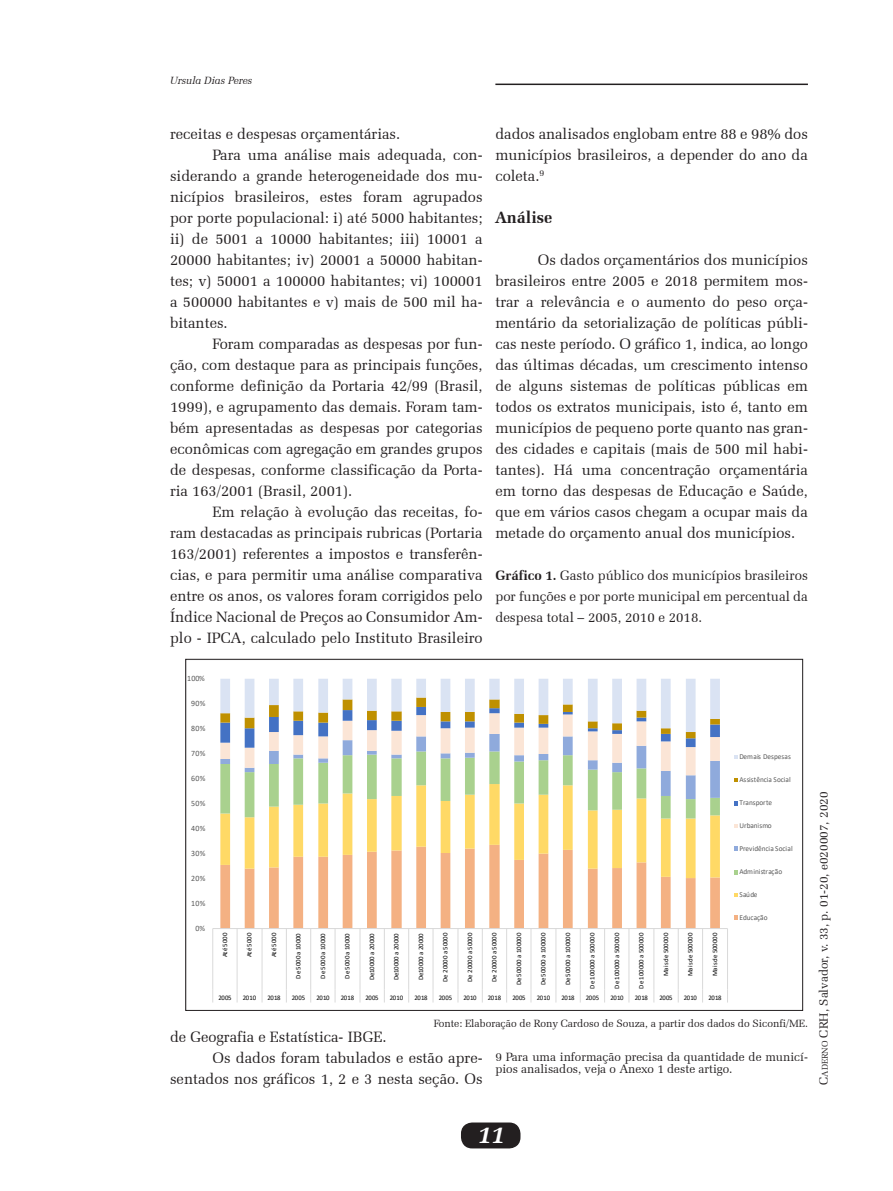
<style>
.page{position:relative;width:893px;height:1191px;background:#fff}
.page>*{position:absolute;margin:0;border:0;box-sizing:border-box;transform-origin:0 0}
.t1{font:italic 700 24px "Zapf Elliptical 711 BT";color:#fff}
.Corpo_do_texto{font:700 16.5px "Zapf Elliptical 711 BT";color:#231f20}
.Corpo_do_texto-2{font:15px/21px "Zapf Elliptical 711 BT";color:#231f20;text-align:justify}
.Corpo_do_texto-3{font:13.5px/21px "Zapf Elliptical 711 BT";color:#231f20;text-align:justify}
.Nota_de_rodapé{font:12px/12px "Zapf Elliptical 711 BT";color:#231f20}
.Corpo_do_texto-4{font:10.5px "Zapf Elliptical 711 BT";color:#231f20}
.t2{font:italic 10.5px "Zapf Elliptical 711 BT";color:#231f20}
.t3{font:8.1px "Calibri";letter-spacing:.03em;color:#595959}
.t4{font:7.5px "Calibri";color:#595959}
.t5{font:6.9px "Calibri";letter-spacing:-.05em;color:#000}
.t6{font:6.75px "Calibri";letter-spacing:-.035em;color:#000}
.t7{font:6.75px "Calibri";letter-spacing:-.015em;color:#000}
.t8{font:6.75px "Calibri";letter-spacing:.02em;color:#000}
.s1{font-weight:700}
.s2{font-style:inherit}
.s3{font-size:8.4px}
</style>
<div class="page">
<div style="left:462px;top:1123px;width:58px;height:24px;background:#231f20;border-radius:10px"></div>
<div style="left:461px;top:1122px;width:59px;height:26px;border:2px solid #231f20;border-radius:10px"></div>
<hr style="left:495px;top:84px;width:313px;height:1px;background:#231f20">
<svg style="left:212px;top:679px;width:526px;height:324px"></svg>
<p class="t2" style="left:170px;top:74px;width:84px">Ursula Dias Peres</p>
<p class="Corpo_do_texto-2" style="left:170px;top:123px;width:232px">receitas e despesas orçamentárias.</p>
<p class="Corpo_do_texto-2" style="left:170px;top:144px;width:314px;text-indent:43px">Para uma análise mais adequada, con&shy;siderando a grande heterogeneidade dos mu&shy;nicípios brasileiros, estes foram agrupados por porte populacional: i) até 5000 habitantes; ii) de 5001 a 10000 habitantes; iii) 10001 a 20000 habitantes; iv) 20001 a 50000 habitan&shy;tes; v) 50001 a 100000 habitantes; vi) 100001 a 500000 habitantes e v) mais de 500 mil ha&shy;bitantes.</p>
<p class="Corpo_do_texto-2" style="left:170px;top:333px;width:314px;text-indent:43px">Foram comparadas as despesas por fun&shy;ção, com destaque para as principais funções, conforme definição da Portaria 42/99 (Brasil, 1999), e agrupamento das demais. Foram tam&shy;bém apresentadas as despesas por categorias econômicas com agregação em grandes grupos de despesas, conforme classificação da Porta&shy;ria 163/2001 (Brasil, 2001).</p>
<p class="Corpo_do_texto-2" style="left:170px;top:501px;width:314px;text-indent:43px">Em relação à evolução das receitas, fo&shy;ram destacadas as principais rubricas (Portaria 163/2001) referentes a impostos e transferên&shy;cias, e para permitir uma análise comparativa entre os anos, os valores foram corrigidos pelo Índice Nacional de Preços ao Consumidor Am&shy;plo - IPCA, calculado pelo Instituto Brasileiro</p>
<p class="Corpo_do_texto-2" style="left:495px;top:123px;width:314px">dados analisados englobam entre 88 e 98% dos municípios brasileiros, a depender do ano da coleta.<sup>9</sup></p>
<p class="Corpo_do_texto" style="left:495px;top:207px;width:58px">Análise</p>
<p class="Corpo_do_texto-2" style="left:495px;top:249px;width:314px;text-indent:43px">Os dados orçamentários dos municípios brasileiros entre 2005 e 2018 permitem mos&shy;trar a relevância e o aumento do peso orça&shy;mentário da setorialização de políticas públi&shy;cas neste período. O gráfico 1, indica, ao longo das últimas décadas, um crescimento intenso de alguns sistemas de políticas públicas em todos os extratos municipais, isto é, tanto em municípios de pequeno porte quanto nas gran&shy;des cidades e capitais (mais de 500 mil habi&shy;tantes). Há uma concentração orçamentária em torno das despesas de Educação e Saúde, que em vários casos chegam a ocupar mais da metade do orçamento anual dos municípios.</p>
<p class="Corpo_do_texto-3" style="left:495px;top:565px;width:314px"><span class="s1">Gráfico 1.</span> Gasto público dos municípios brasileiros por funções e por porte municipal em percentual da despesa total – 2005, 2010 e 2018.</p>
<p class="t3" style="left:187px;top:673px;width:19px">100%</p>
<p class="t3" style="left:191px;top:698px;width:16px">90%</p>
<p class="t3" style="left:191px;top:723px;width:16px">80%</p>
<p class="t3" style="left:191px;top:748px;width:16px">70%</p>
<p class="t3" style="left:191px;top:773px;width:16px">60%</p>
<p class="t3" style="left:191px;top:798px;width:16px">50%</p>
<p class="t3" style="left:191px;top:823px;width:16px">40%</p>
<p class="t3" style="left:191px;top:848px;width:16px">30%</p>
<p class="t3" style="left:191px;top:873px;width:16px">20%</p>
<p class="t3" style="left:191px;top:898px;width:16px">10%</p>
<p class="t3" style="left:195px;top:923px;width:11px">0%</p>
<p class="t6" style="left:220px;top:957px;width:26px;rotate:-90deg">Até 5000</p>
<p class="t6" style="left:245px;top:957px;width:26px;rotate:-90deg">Até 5000</p>
<p class="t6" style="left:269px;top:957px;width:26px;rotate:-90deg">Até 5000</p>
<p class="t7" style="left:294px;top:978px;width:47px;rotate:-90deg">De 5000 a 10000</p>
<p class="t7" style="left:318px;top:978px;width:47px;rotate:-90deg">De 5000 a 10000</p>
<p class="t7" style="left:343px;top:978px;width:47px;rotate:-90deg">De 5000 a 10000</p>
<p class="t6" style="left:367px;top:980px;width:49px;rotate:-90deg">De10000 a 20000</p>
<p class="t6" style="left:392px;top:980px;width:49px;rotate:-90deg">De10000 a 20000</p>
<p class="t6" style="left:416px;top:980px;width:49px;rotate:-90deg">De10000 a 20000</p>
<p class="t8" style="left:441px;top:982px;width:51px;rotate:-90deg">De 20000 a 50000</p>
<p class="t8" style="left:465px;top:982px;width:51px;rotate:-90deg">De 20000 a 50000</p>
<p class="t8" style="left:490px;top:982px;width:51px;rotate:-90deg">De 20000 a 50000</p>
<p class="t7" style="left:514px;top:985px;width:54px;rotate:-90deg">De 50000 a 100000</p>
<p class="t7" style="left:539px;top:985px;width:54px;rotate:-90deg">De 50000 a 100000</p>
<p class="t7" style="left:563px;top:985px;width:54px;rotate:-90deg">De 50000 a 100000</p>
<p class="t6" style="left:588px;top:988px;width:58px;rotate:-90deg">De 100000 a 500000</p>
<p class="t6" style="left:612px;top:988px;width:58px;rotate:-90deg">De 100000 a 500000</p>
<p class="t6" style="left:637px;top:988px;width:58px;rotate:-90deg">De 100000 a 500000</p>
<p class="t6" style="left:661px;top:976px;width:45px;rotate:-90deg">Mais de 500000</p>
<p class="t6" style="left:686px;top:976px;width:45px;rotate:-90deg">Mais de 500000</p>
<p class="t6" style="left:710px;top:976px;width:45px;rotate:-90deg">Mais de 500000</p>
<p class="t5" style="left:218px;top:992px;width:15px">2005</p>
<p class="t5" style="left:243px;top:992px;width:15px">2010</p>
<p class="t5" style="left:267px;top:992px;width:15px">2018</p>
<p class="t5" style="left:292px;top:992px;width:15px">2005</p>
<p class="t5" style="left:316px;top:992px;width:15px">2010</p>
<p class="t5" style="left:341px;top:992px;width:15px">2018</p>
<p class="t5" style="left:365px;top:992px;width:15px">2005</p>
<p class="t5" style="left:390px;top:992px;width:15px">2010</p>
<p class="t5" style="left:414px;top:992px;width:15px">2018</p>
<p class="t5" style="left:439px;top:992px;width:15px">2005</p>
<p class="t5" style="left:463px;top:992px;width:15px">2010</p>
<p class="t5" style="left:488px;top:992px;width:15px">2018</p>
<p class="t5" style="left:512px;top:992px;width:15px">2005</p>
<p class="t5" style="left:537px;top:992px;width:15px">2010</p>
<p class="t5" style="left:561px;top:992px;width:15px">2018</p>
<p class="t5" style="left:586px;top:992px;width:15px">2005</p>
<p class="t5" style="left:610px;top:992px;width:15px">2010</p>
<p class="t5" style="left:635px;top:992px;width:15px">2018</p>
<p class="t5" style="left:659px;top:992px;width:15px">2005</p>
<p class="t5" style="left:684px;top:992px;width:15px">2010</p>
<p class="t5" style="left:708px;top:992px;width:15px">2018</p>
<p class="t4" style="left:739px;top:751px;width:53px">Demais Despesas</p>
<p class="t4" style="left:739px;top:774px;width:53px">Assistência Social</p>
<p class="t4" style="left:739px;top:797px;width:34px">Transporte</p>
<p class="t4" style="left:739px;top:820px;width:34px">Urbanismo</p>
<p class="t4" style="left:739px;top:843px;width:55px">Previdência Social</p>
<p class="t4" style="left:739px;top:866px;width:44px">Administração</p>
<p class="t4" style="left:739px;top:889px;width:20px">Saúde</p>
<p class="t4" style="left:739px;top:912px;width:30px">Educação</p>
<p class="Corpo_do_texto-4" style="left:434px;top:1017px;width:376px">Fonte: Elaboração de Rony Cardoso de Souza, a partir dos dados do Siconfi/ME.</p>
<p class="Corpo_do_texto-2" style="left:170px;top:1026px;width:218px">de Geografia e Estatística- IBGE.</p>
<p class="Corpo_do_texto-2" style="left:170px;top:1047px;width:314px;text-align:right">Os dados foram tabulados e estão apre&shy;sentados nos gráficos 1, 2 e 3 nesta seção. Os</p>
<p class="Nota_de_rodapé" style="left:495px;top:1050px;width:314px">9 Para uma informação precisa da quantidade de municí&shy;pios analisados, veja o Anexo 1 deste artigo.</p>
<p class="Nota_de_rodapé" style="left:817px;top:1084px;width:294px;rotate:-90deg"><span class="s2">C</span><span class="s3">aderno</span> <span class="s2">CRH</span>, Salvador, v. 33, p. 01-20, e020007, 2020</p>
<h1 class="t1" style="left:478px;top:1120px;width:28px">11</h1>
</div>
